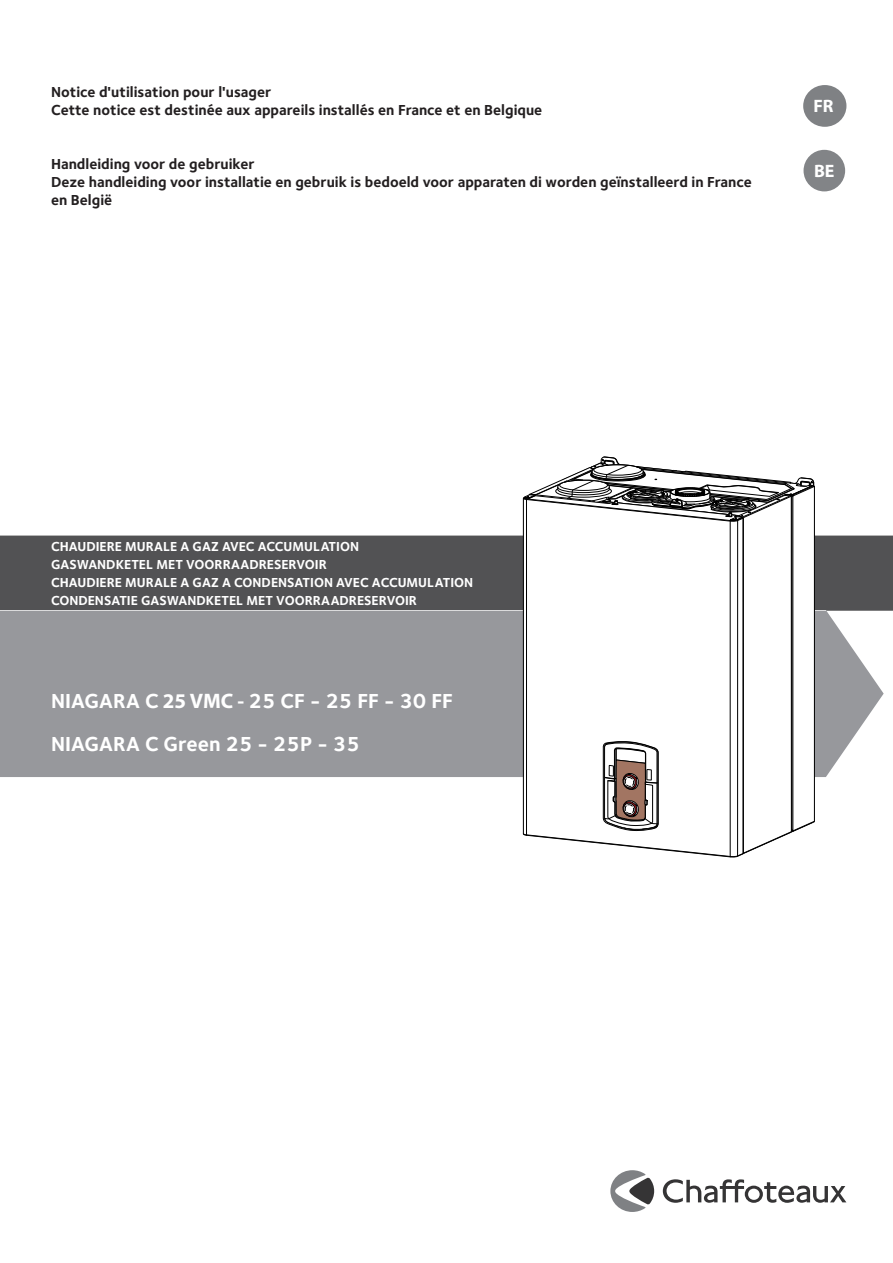
<style>
.page{position:relative;width:893px;height:1263px;background:#fff}
.page>*{position:absolute;margin:0;border:0;box-sizing:border-box;transform-origin:0 0}
.t1{font:700 21px/42.2px "Foundry Sterling";color:#fff}
.t2{font:700 18px "Myriad Pro";color:#fff}
.t3{font:700 15px/18px "Foundry Sterling";color:#231f20}
.t4{font:700 13.5px/18px "Foundry Sterling";color:#fff}
.s1{font-family:"Myriad Pro"}
</style>
<div class="page">
<div style="left:0;top:536px;width:893px;height:75px;background:#525254"></div>
<div style="left:0;top:611px;width:884px;height:166px;background:#97989c"></div>
<svg style="left:610px;top:1170px;width:44px;height:42px"></svg>
<svg style="left:663px;top:1179px;width:183px;height:24px"></svg>
<div style="left:803px;top:85px;width:43px;height:42px;background:#7f8184;border-radius:50%"></div>
<svg style="left:522px;top:457px;width:293px;height:400px"></svg>
<div style="left:803px;top:150px;width:42px;height:41px;background:#828487;border-radius:50%"></div>
<p class="t3" style="left:51px;top:82px;width:493px">Notice d'utilisation pour l'usager<br>Cette notice est destinée aux appareils installés en France et en Belgique</p>
<p class="t3" style="left:51px;top:154px;width:702px">Handleiding voor de gebruiker<br>Deze handleiding voor installatie en gebruik is bedoeld voor apparaten di worden geïnstalleerd in France en België</p>
<p class="t2" style="left:814px;top:160px;width:22px">BE</p>
<p class="t2" style="left:813px;top:94px;width:22px">FR</p>
<p class="t4" style="left:51px;top:537px;width:424px">CHAUDIERE MURALE A GAZ AVEC ACCUMULATION<br>GASWANDKETEL MET VOORRAADRESERVOIR<br>CHAUDIERE MURALE A GAZ A CONDENSATION AVEC ACCUMULATION CONDENSATIE GASWANDKETEL MET VOORRAADRESERVOIR</p>
<h1 class="t1" style="left:51px;top:680px;width:404px">NIAGARA C <span class="s1">25 VMC -</span> 25 CF - 25 FF - 30 FF<br>NIAGARA C Green 25 - 25P - 35</h1>
</div>
